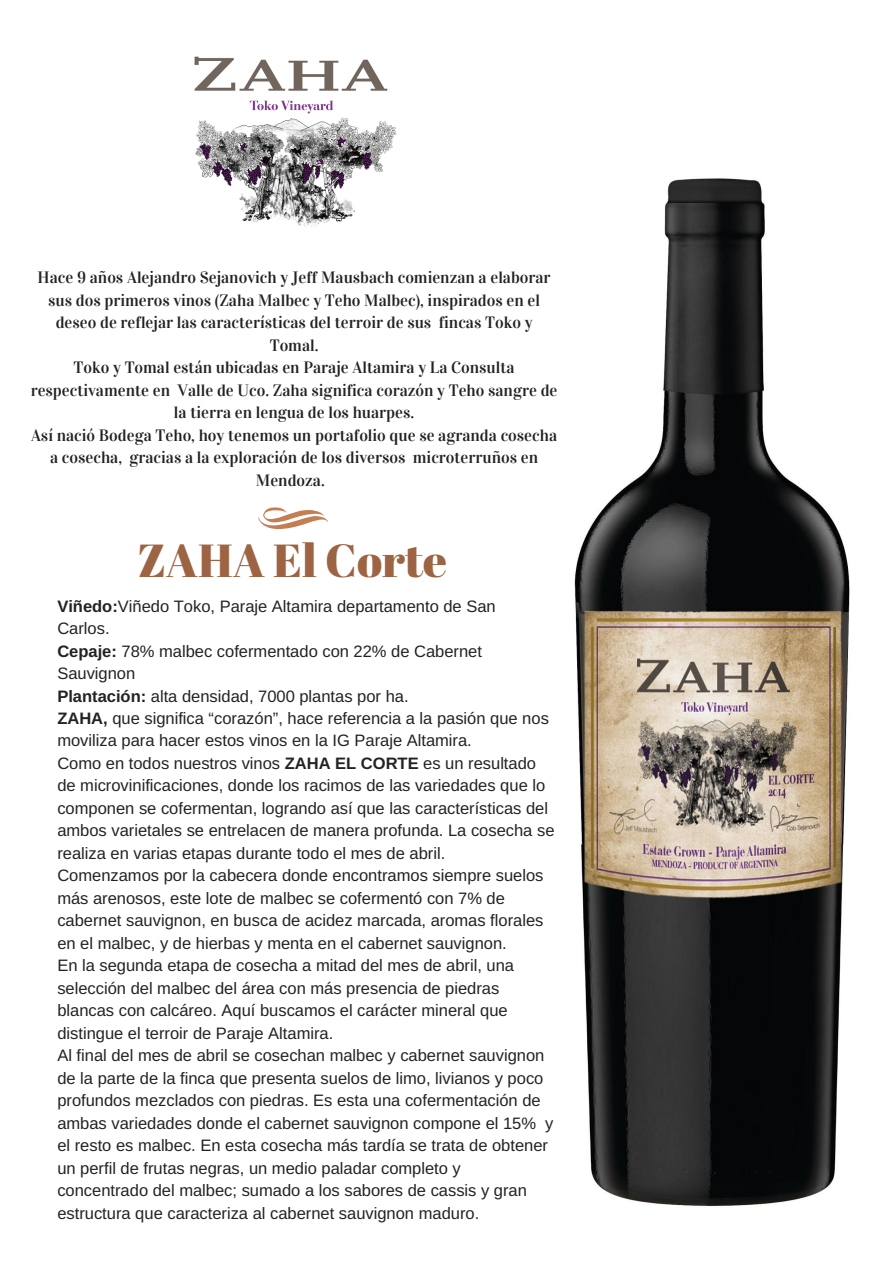
<style>
.page{position:relative;width:893px;height:1263px;background:#fff}
.page>*{position:absolute;margin:0;border:0;box-sizing:border-box;transform-origin:0 0}
.t1{font:46.35px "Abril Fatface";color:#9c6442}
.t2{font:16.5px/22.5px "Arimo";color:#222}
.t3{font:16.5px/22.5px "Vidaloka";color:#222;text-align:center}
.s1{font-weight:700}
</style>
<div class="page">
<svg style="left:258px;top:507px;width:70px;height:22px"></svg>
<img style="left:574px;top:178px;width:276px;height:1029px">
<img style="left:194px;top:56px;width:203px;height:172px">
<p class="t3" style="left:31px;top:267px;width:528px">Hace 9 años Alejandro Sejanovich y Jeff Mausbach comienzan a elaborar sus dos primeros vinos (Zaha Malbec y Teho Malbec), inspirados en el deseo de reflejar las características del terroir de sus fincas Toko y Tomal.<br>Toko y Tomal están ubicadas en Paraje Altamira y La Consulta respectivamente en Valle de Uco. Zaha significa corazón y Teho sangre de la tierra en lengua de los huarpes.<br>Así nació Bodega Teho, hoy tenemos un portafolio que se agranda cosecha a cosecha, gracias a la exploración de los diversos microterruños en Mendoza.</p>
<h1 class="t1" style="left:138px;top:528px;width:311px">ZAHA El Corte</h1>
<p class="t2" style="left:57px;top:595px;width:498px"><span class="s1">Viñedo:</span>Viñedo Toko, Paraje Altamira departamento de San<br>Carlos.<br><span class="s1">Cepaje:</span> 78% malbec cofermentado con 22% de Cabernet Sauvignon<br><span class="s1">Plantación:</span> alta densidad, 7000 plantas por ha.<br><span class="s1">ZAHA,</span> que significa “corazón”, hace referencia a la pasión que nos moviliza para hacer estos vinos en la IG Paraje Altamira.<br>Como en todos nuestros vinos <span class="s1">ZAHA EL CORTE</span> es un resultado de microvinificaciones, donde los racimos de las variedades que lo componen se cofermentan, logrando así que las características del ambos varietales se entrelacen de manera profunda. La cosecha se realiza en varias etapas durante todo el mes de abril.<br>Comenzamos por la cabecera donde encontramos siempre suelos más arenosos, este lote de malbec se cofermentó con 7% de cabernet sauvignon, en busca de acidez marcada, aromas florales en el malbec, y de hierbas y menta en el cabernet sauvignon.<br>En la segunda etapa de cosecha a mitad del mes de abril, una selección del malbec del área con más presencia de piedras blancas con calcáreo. Aquí buscamos el carácter mineral que distingue el terroir de Paraje Altamira.<br>Al final del mes de abril se cosechan malbec y cabernet sauvignon de la parte de la finca que presenta suelos de limo, livianos y poco profundos mezclados con piedras. Es esta una cofermentación de ambas variedades donde el cabernet sauvignon compone el 15% y el resto es malbec. En esta cosecha más tardía se trata de obtener un perfil de frutas negras, un medio paladar completo y concentrado del malbec; sumado a los sabores de cassis y gran estructura que caracteriza al cabernet sauvignon maduro.</p>
</div>
